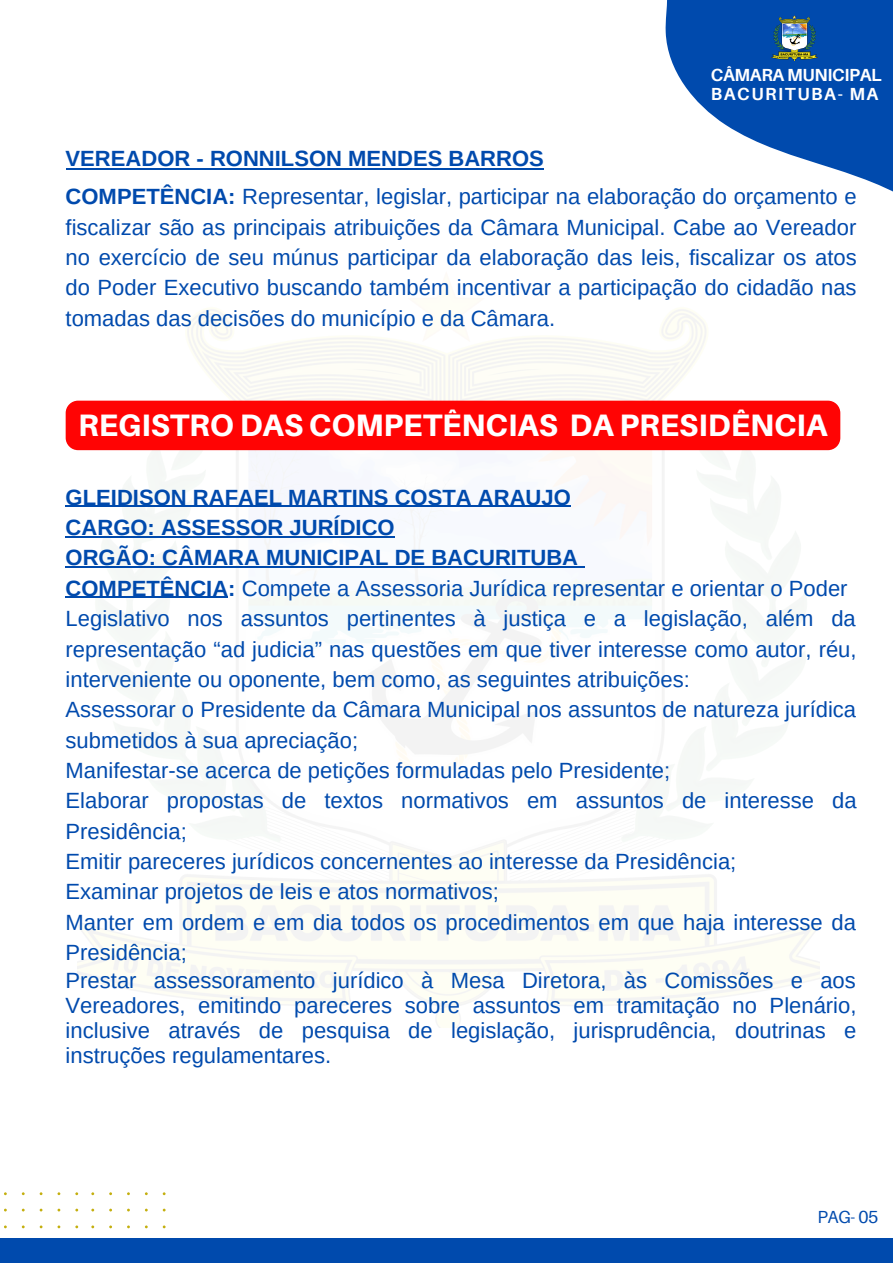
<style>
.page{position:relative;width:893px;height:1264px;background:#fff}
.page>*{position:absolute;margin:0;border:0;box-sizing:border-box;transform-origin:0 0}
.t1{font:800 31.05px "Aileron";color:#fff}
.t2{font:22.05px/30.3px "Arimo";color:#004aad;text-align:justify}
.t3{font:700 22.05px "Arimo";color:#004aad}
.t4{font:700 17.55px "Aileron";letter-spacing:-.02em;color:#fff}
.t5{font:700 17.55px "Aileron";letter-spacing:.09em;color:#fff}
.t6{font:17.55px "Aileron";color:#004aad}
.s1{font-weight:700}
</style>
<div class="page">
<img style="left:77px;top:308px;width:742px;height:719px">
<svg style="left:665px;top:0;width:227px;height:191px;fill:#004aad"></svg>
<img style="left:771px;top:16px;width:46px;height:45px">
<hr style="left:66px;top:168px;width:124px;height:1px;background:#004aad">
<hr style="left:190px;top:168px;width:354px;height:1px;background:#004aad">
<div style="left:66px;top:400px;width:774px;height:50px;background:#ff0404"></div>
<hr style="left:66px;top:506px;width:505px;height:1px;background:#004aad">
<hr style="left:66px;top:536px;width:328px;height:1px;background:#004aad">
<hr style="left:66px;top:566px;width:512px;height:1px;background:#004aad">
<hr style="left:66px;top:597px;width:162px;height:1px;background:#004aad">
<div style="left:0;top:1238px;width:892px;height:24px;background:#004aad"></div>
<p class="t4" style="left:710px;top:64px;width:173px">CÂMARA MUNICIPAL</p>
<p class="t5" style="left:710px;top:83px;width:169px">BACURITUBA- MA</p>
<p class="t3" style="left:66px;top:146px;width:479px">VEREADOR - RONNILSON MENDES BARROS</p>
<p class="t2" style="left:66px;top:181px;width:792px"><span class="s1">COMPETÊNCIA:</span> Representar, legislar, participar na elaboração do orçamento e fiscalizar são as principais atribuições da Câmara Municipal. Cabe ao Vereador no exercício de seu múnus participar da elaboração das leis, fiscalizar os atos do Poder Executivo buscando também incentivar a participação do cidadão nas tomadas das decisões do município e da Câmara.</p>
<p class="t1" style="left:78px;top:406px;width:750px">REGISTRO DAS COMPETÊNCIAS DA PRESIDÊNCIA</p>
<p class="t3" style="left:66px;top:485px;width:506px">GLEIDISON RAFAEL MARTINS COSTA ARAUJO</p>
<p class="t3" style="left:66px;top:515px;width:330px">CARGO: ASSESSOR JURÍDICO</p>
<p class="t3" style="left:66px;top:545px;width:514px">ORGÃO: CÂMARA MUNICIPAL DE BACURITUBA</p>
<p class="t2" style="left:66px;top:573px;width:783px"><span class="s1">COMPETÊNCIA:</span> Compete a Assessoria Jurídica representar e orientar o Poder</p>
<p class="t2" style="left:66px;top:603px;width:792px">Legislativo nos assuntos pertinentes à justiça e a legislação, além da representação “ad judicia” nas questões em que tiver interesse como autor, réu, interveniente ou oponente, bem como, as seguintes atribuições:</p>
<p class="t2" style="left:66px;top:694px;width:792px">Assessorar o Presidente da Câmara Municipal nos assuntos de natureza jurídica submetidos à sua apreciação;</p>
<p class="t2" style="left:66px;top:755px;width:606px">Manifestar-se acerca de petições formuladas pelo Presidente;</p>
<p class="t2" style="left:66px;top:785px;width:792px">Elaborar propostas de textos normativos em assuntos de interesse da<br>Presidência;</p>
<p class="t2" style="left:66px;top:846px;width:672px">Emitir pareceres jurídicos concernentes ao interesse da Presidência;</p>
<p class="t2" style="left:66px;top:876px;width:434px">Examinar projetos de leis e atos normativos;</p>
<p class="t2" style="left:66px;top:907px;width:791px">Manter em ordem e em dia todos os procedimentos em que haja interesse da<br>Presidência;</p>
<p class="t2" style="left:66px;top:968px;width:792px;line-height:24.8px">Prestar assessoramento jurídico à Mesa Diretora, às Comissões e aos Vereadores, emitindo pareceres sobre assuntos em tramitação no Plenário, inclusive através de pesquisa de legislação, jurisprudência, doutrinas e instruções regulamentares.</p>
<p class="t6" style="left:817px;top:1206px;width:62px">PAG- 05</p>
</div>
